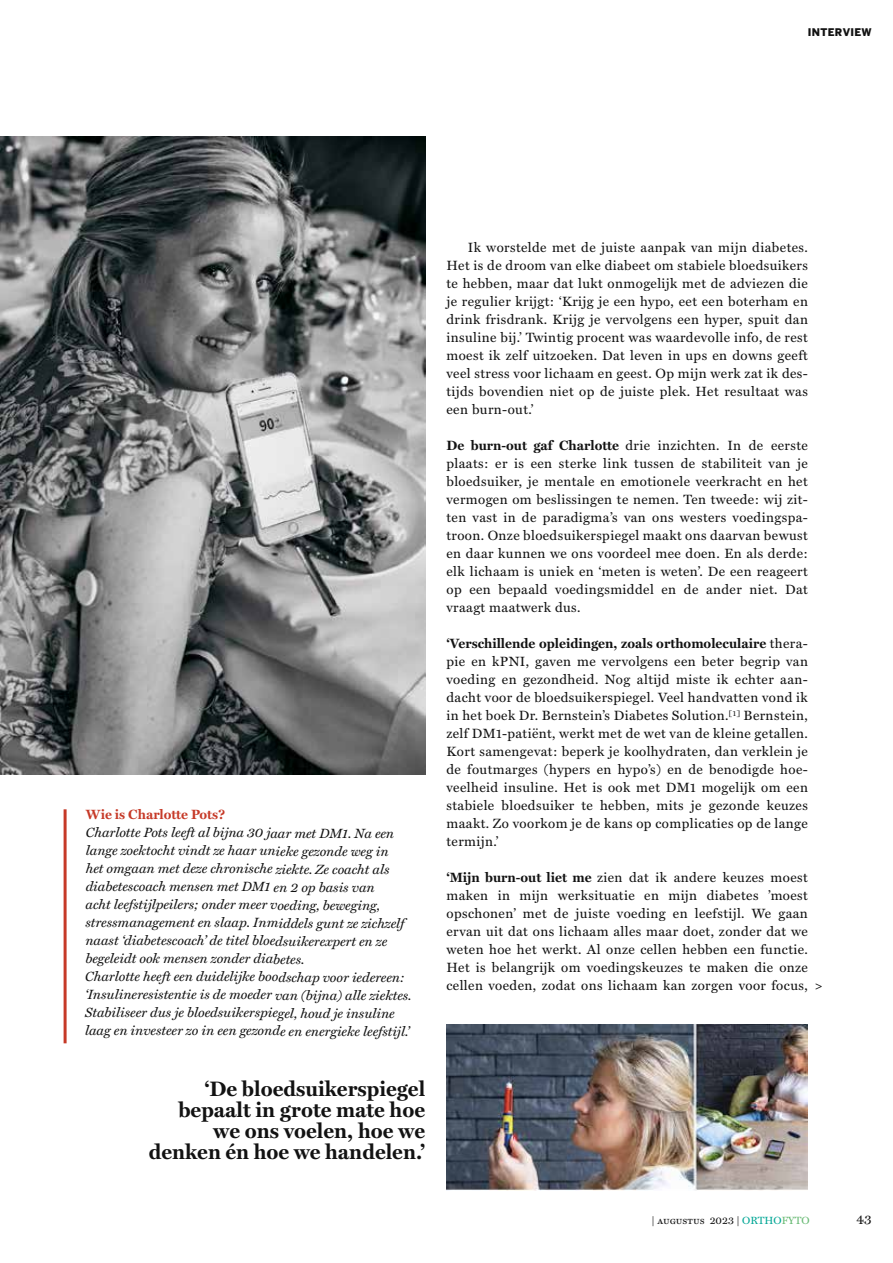
<style>
.page{position:relative;width:893px;height:1263px;background:#fff}
.page>*{position:absolute;margin:0;border:0;box-sizing:border-box;transform-origin:0 0}
.t1{font:700 21px/21px "Miller Text";color:#121212;text-align:right}
.t2{font:13.5px/18px "Miller Text";letter-spacing:.03em;color:#121212;text-align:justify}
.t3{font:italic 13.5px/18px "Miller Text";letter-spacing:-.005em;color:#121212}
.t4{font:700 13.5px "Miller Text";color:#c63927}
.t5{font:700 13.5px "Miller Text";color:#121212}
.t6{font:10.5px "Miller Text SC";color:#121212}
.t7{font:900 10.5px "Benton Sans";letter-spacing:.03em;color:#121212}
.s1{font-weight:700}
.s2{font-family:"Miller Text";color:#00a695}
.s3{font-family:"Miller Text";color:#66b972}
</style>
<div class="page">
<hr style="left:64px;top:809px;width:3px;height:234px;background:#c63927">
<img style="left:446px;top:1024px;width:362px;height:166px">
<img style="left:0;top:137px;width:425px;height:637px">
<p class="t7" style="left:808px;top:26px;width:65px">INTERVIEW</p>
<p class="t4" style="left:86px;top:806px;width:141px">Wie is Charlotte Pots?</p>
<p class="t3" style="left:85px;top:823px;width:328px">Charlotte Pots leeft al bijna 30 jaar met DM1. Na een lange zoektocht vindt ze haar unieke gezonde weg in<br>het omgaan met deze chronische ziekte. Ze coacht als diabetescoach mensen met DM1 en 2 op basis van<br>acht leefstijlpeilers; onder meer voeding, beweging, stressmanagement en slaap. Inmiddels gunt ze zichzelf naast ‘diabetescoach’ de titel bloedsuikerexpert en ze begeleidt ook mensen zonder diabetes.<br>Charlotte heeft een duidelijke boodschap voor iedereen: ‘Insulineresistentie is de moeder van (bijna) alle ziektes.<br>Stabiliseer dus je bloedsuikerspiegel, houd je insuline laag en investeer zo in een gezonde en energieke leefstijl.’</p>
<h1 class="t1" style="left:149px;top:1078px;width:278px">‘De bloedsuikerspiegel bepaalt in grote mate hoe we ons voelen, hoe we denken én hoe we handelen.’</h1>
<p class="t2" style="left:446px;top:238px;width:363px;text-indent:21px">Ik worstelde met de juiste aanpak van mijn diabetes.<br>Het is de droom van elke diabeet om stabiele bloedsuikers te hebben, maar dat lukt onmogelijk met de adviezen die je regulier krijgt: ‘Krijg je een hypo, eet een boterham en drink frisdrank. Krijg je vervolgens een hyper, spuit dan insuline bij.’ Twintig procent was waardevolle info, de rest moest ik zelf uitzoeken. Dat leven in ups en downs geeft veel stress voor lichaam en geest. Op mijn werk zat ik des&shy;tijds bovendien niet op de juiste plek. Het resultaat was een burn-out.’</p>
<p class="t2" style="left:446px;top:436px;width:363px"><span class="s1">De burn-out gaf Charlotte</span> drie inzichten. In de eerste plaats: er is een sterke link tussen de stabiliteit van je bloedsuiker, je mentale en emotionele veerkracht en het vermogen om beslissingen te nemen. Ten tweede: wij zit&shy;ten vast in de paradigma’s van ons westers voedingspa&shy;troon. Onze bloedsuikerspiegel maakt ons daarvan bewust en daar kunnen we ons voordeel mee doen. En als derde: elk lichaam is uniek en ‘meten is weten’. De een reageert op een bepaald voedingsmiddel en de ander niet. Dat vraagt maatwerk dus.</p>
<p class="t2" style="left:446px;top:634px;width:363px"><span class="s1">‘Verschillende opleidingen, zoals orthomoleculaire</span> thera&shy;pie en kPNI, gaven me vervolgens een beter begrip van voeding en gezondheid. Nog altijd miste ik echter aan&shy;dacht voor de bloedsuikerspiegel. Veel handvatten vond ik in het boek Dr. Bernstein’s Diabetes Solution.<sup>[1]</sup> Bernstein, zelf DM1-patiënt, werkt met de wet van de kleine getallen.<br>Kort samengevat: beperk je koolhydraten, dan verklein je de foutmarges (hypers en hypo’s) en de benodigde hoe&shy;veelheid insuline. Het is ook met DM1 mogelijk om een stabiele bloedsuiker te hebben, mits je gezonde keuzes maakt. Zo voorkom je de kans op complicaties op de lange termijn.’</p>
<p class="t2" style="left:446px;top:868px;width:363px"><span class="s1">‘Mijn burn-out liet me</span> zien dat ik andere keuzes moest maken in mijn werksituatie en mijn diabetes ’moest opschonen’ met de juiste voeding en leefstijl. We gaan ervan uit dat ons lichaam alles maar doet, zonder dat we weten hoe het werkt. Al onze cellen hebben een functie.<br>Het is belangrijk om voedingskeuzes te maken die onze cellen voeden, zodat ons lichaam kan zorgen voor focus,</p>
<p class="t5" style="left:815px;top:977px;width:9px">&gt;</p>
<p class="t6" style="left:652px;top:1214px;width:160px">| augustus 2023 | <span class="s2">ORTHO</span><span class="s3">FYTO</span></p>
<p class="t2" style="left:856px;top:1210px;width:17px">43</p>
</div>
